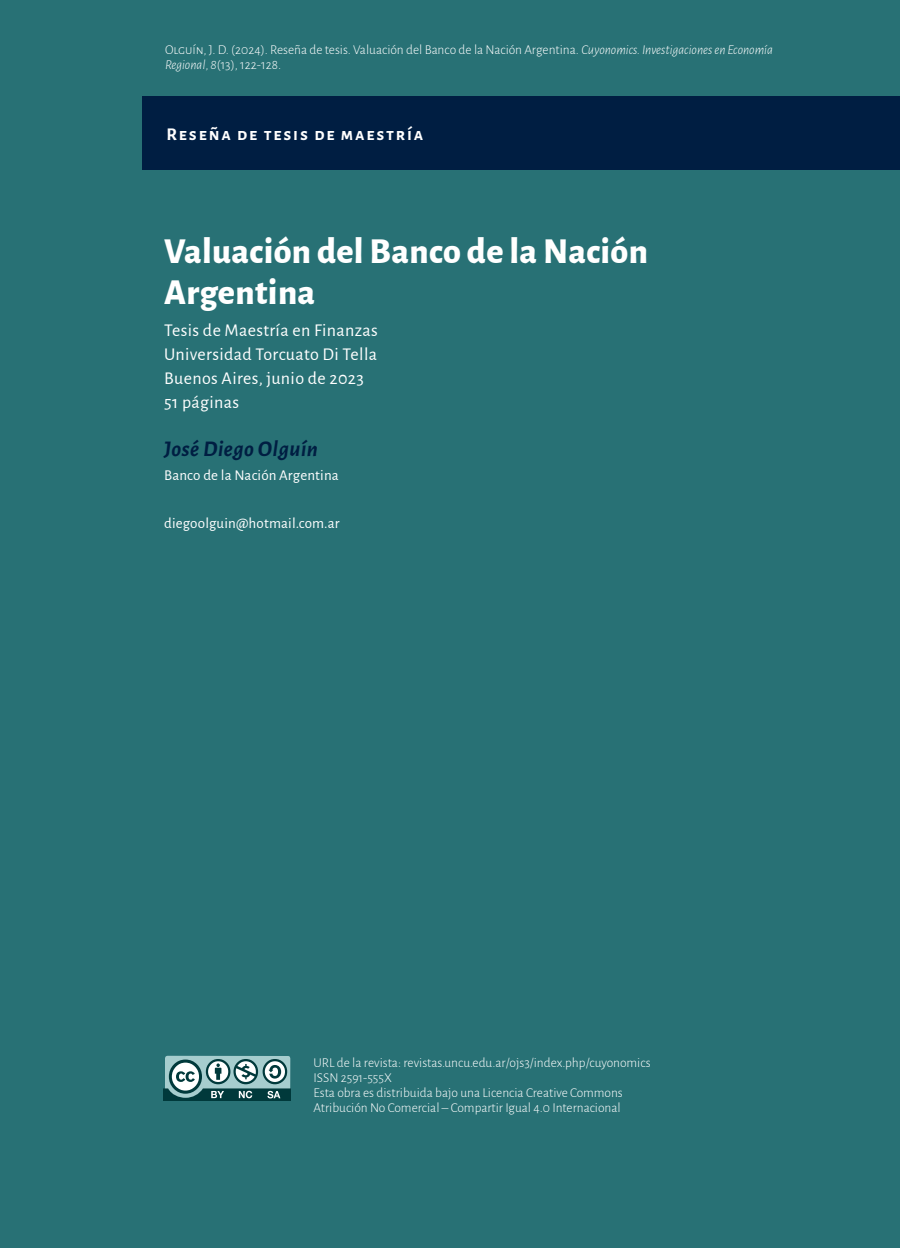
<style>
.page{position:relative;width:900px;height:1248px;background:#287175}
.page>*{position:absolute;margin:0;border:0;box-sizing:border-box;transform-origin:0 0}
.t1{font:800 36px/40.5px "Alegreya Sans";letter-spacing:.01em;color:#fff}
.t2{font:italic 700 22.5px "Alegreya Sans";letter-spacing:.02em;color:#001e42}
.t3{font:18px/24px "Alegreya Sans";letter-spacing:.02em;color:#fff}
.t4{font:700 18px "Alegreya Sans";letter-spacing:.1em;color:#fff}
.t5{font:15px "Alegreya Sans";letter-spacing:.01em;color:#fff}
.t6{font:300 13.5px/15px "Alegreya Sans";color:#fff}
.s1{font-style:italic}
</style>
<div class="page">
<div style="left:142px;top:96px;width:758px;height:74px;background:#001e42"></div>
<svg style="left:164px;top:1056px;width:126px;height:45px;background:#769b9c"></svg>
<p class="t6" style="left:165px;top:42px;width:609px">Olguín, J. D. (2024). Reseña de tesis. Valuación del Banco de la Nación Argentina. <span class="s1">Cuyonomics. Investigaciones en Economía<br>Regional, 8</span>(13), 122-128.</p>
<h3 class="t4" style="left:166px;top:121px;width:258px">Reseña de tesis de maestría</h3>
<h1 class="t1" style="left:164px;top:228px;width:485px">Valuación del Banco de la Nación<br>Argentina</h1>
<h3 class="t3" style="left:164px;top:317px;width:215px">Tesis de Maestría en Finanzas<br>Universidad Torcuato Di Tella<br>Buenos Aires, junio de 2023<br>51 páginas</h3>
<h2 class="t2" style="left:164px;top:432px;width:155px">José Diego Olguín</h2>
<p class="t5" style="left:164px;top:465px;width:176px">Banco de la Nación Argentina</p>
<p class="t5" style="left:164px;top:513px;width:177px">diegoolguin@hotmail.com.ar</p>
<p class="t6" style="left:314px;top:1054px;width:339px">URL de la revista: revistas.uncu.edu.ar/ojs3/index.php/cuyonomics ISSN 2591-555X<br>Esta obra es distribuida bajo una Licencia Creative Commons Atribución No Comercial – Compartir Igual 4.0 Internacional</p>
</div>
